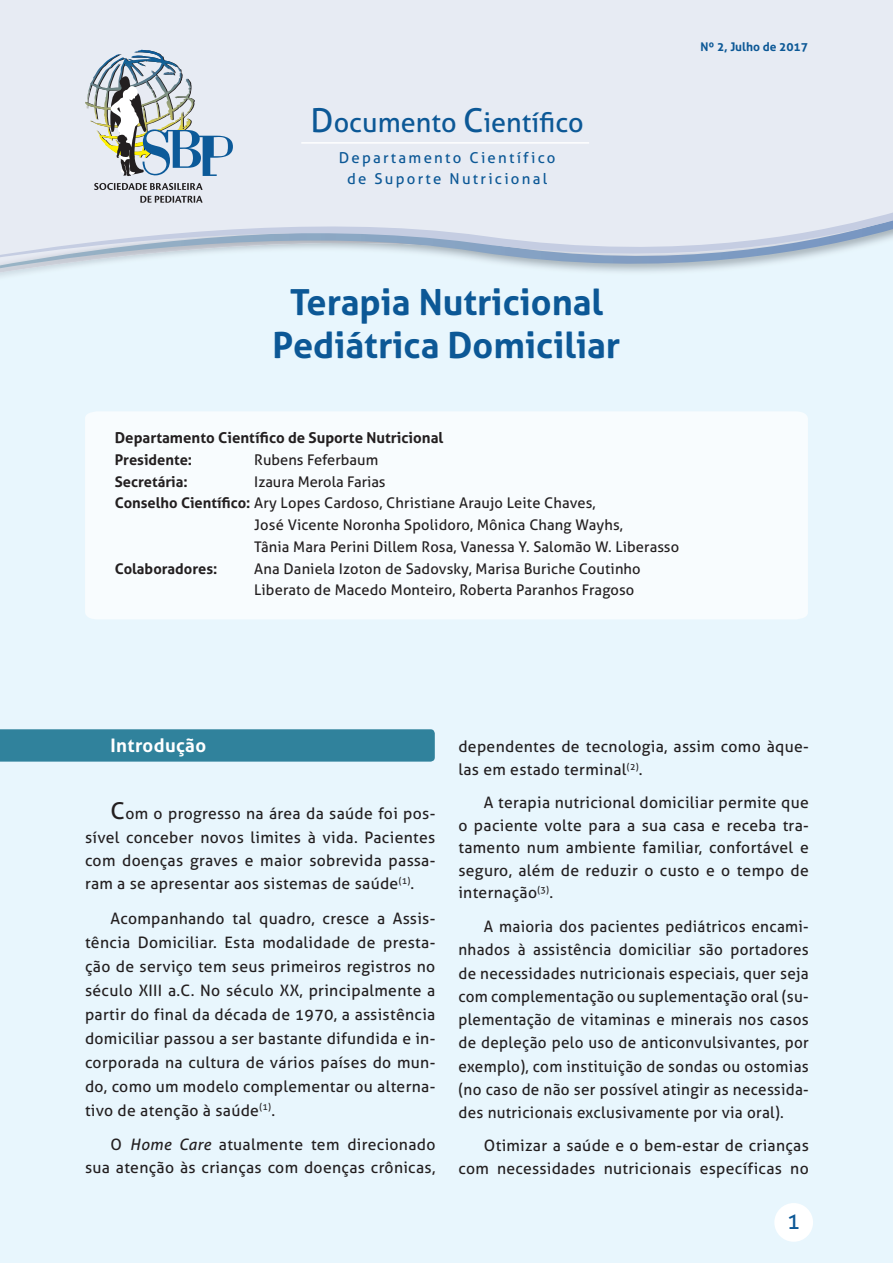
<style>
.page{position:relative;width:893px;height:1263px;background:#e8f6fd}
.page>*{position:absolute;margin:0;border:0;box-sizing:border-box;transform-origin:0 0}
.t1{font:700 36px/43.2px "Aller";color:#0c5896;text-align:center}
.t2{font:27px "Aller";color:#0c5896}
.t3{font:22.5px "Aller";color:#0c5896}
.t4{font:700 18.6px "Aller";letter-spacing:.02em;color:#fff}
.t5{font:15.75px/23.2px "Aller";letter-spacing:.02em;color:#231f20;text-align:justify}
.t6{font:700 15px "Aller";color:#231f20}
.t7{font:15px/21px "Aller";letter-spacing:.15em;color:#0c5896;text-align:center}
.t8{font:14.7px/21.8px "Aller";letter-spacing:.01em;color:#231f20}
.t9{font:700 14.7px "Aller";color:#231f20}
.t10{font:700 12px "Aller";color:#0c5896}
.s1{font-size:33px}
.s2{font-weight:700}
.s3{font-size:23.25px}
.s4{font-style:italic}
</style>
<div class="page">
<div style="left:774px;top:1203px;width:39px;height:39px;background:#fff;border-radius:50%"></div>
<div style="left:0;top:729px;width:435px;height:33px;background:#30829c"></div>
<div style="left:0;top:0;width:893px;height:277px;background:#e7ebf3"></div>
<img style="left:0;top:270px;width:893px;height:4px">
<svg style="left:0;top:211px;width:893px;height:59px;fill:#e7ebf3"></svg>
<div style="left:85px;top:412px;width:723px;height:207px;background:#f8fcfe"></div>
<hr style="left:301px;top:142px;width:288px;height:2px;background:#fff">
<svg style="left:85px;top:50px;width:148px;height:126px"></svg>
<svg style="left:94px;top:183px;width:109px;height:20px"></svg>
<h2 class="t2" style="left:311px;top:107px;width:274px"><span class="s1">D</span>ocumento <span class="s1">C</span>ientífico</h2>
<p class="t7" style="left:339px;top:147px;width:218px">Departamento Científico de Suporte Nutricional</p>
<p class="t10" style="left:700px;top:39px;width:109px">Nº 2, Julho de 2017</p>
<h1 class="t1" style="left:273px;top:281px;width:349px">Terapia Nutricional<br>Pediátrica Domiciliar</h1>
<p class="t6" style="left:115px;top:429px;width:330px">Departamento Científico de Suporte Nutricional</p>
<p class="t9" style="left:115px;top:451px;width:79px">Presidente:</p>
<p class="t8" style="left:254px;top:449px;width:125px">Rubens Feferbaum</p>
<p class="t9" style="left:115px;top:473px;width:74px">Secretária:</p>
<p class="t8" style="left:254px;top:471px;width:133px">Izaura Merola Farias</p>
<p class="t8" style="left:115px;top:492px;width:482px"><span class="s2">Conselho Científico:</span> Ary Lopes Cardoso, Christiane Araujo Leite Chaves,</p>
<p class="t8" style="left:254px;top:514px;width:370px">José Vicente Noronha Spolidoro, Mônica Chang Wayhs,</p>
<p class="t8" style="left:254px;top:536px;width:426px">Tânia Mara Perini Dillem Rosa, Vanessa Y. Salomão W. Liberasso</p>
<p class="t9" style="left:115px;top:560px;width:104px">Colaboradores:</p>
<p class="t8" style="left:254px;top:558px;width:388px">Ana Daniela Izoton de Sadovsky, Marisa Buriche Coutinho<br>Liberato de Macedo Monteiro, Roberta Paranhos Fragoso</p>
<p class="t4" style="left:111px;top:734px;width:97px">Introdução</p>
<p class="t5" style="left:85px;top:802px;width:352px;text-indent:26px"><span class="s3">C</span>om o progresso na área da saúde foi pos&shy;sível conceber novos limites à vida. Pacientes com doenças graves e maior sobrevida passa&shy;ram a se apresentar aos sistemas de saúde<sup>(1)</sup>.</p>
<p class="t5" style="left:85px;top:906px;width:352px;line-height:24px;text-indent:26px">Acompanhando tal quadro, cresce a Assis&shy;tência Domiciliar. Esta modalidade de presta&shy;ção de serviço tem seus primeiros registros no século XIII a.C. No século XX, principalmente a partir do final da década de 1970, a assistência domiciliar passou a ser bastante difundida e in&shy;corporada na cultura de vários países do mun&shy;do, como um modelo complementar ou alterna&shy;tivo de atenção à saúde<sup>(1)</sup>.</p>
<p class="t5" style="left:85px;top:1133px;width:352px;text-align:right">O <span class="s4">Home Care</span> atualmente tem direcionado sua atenção às crianças com doenças crônicas,</p>
<p class="t5" style="left:458px;top:734px;width:352px">dependentes de tecnologia, assim como àque&shy;las em estado terminal<sup>(2)</sup>.</p>
<p class="t5" style="left:458px;top:791px;width:352px;line-height:22.5px;text-indent:26px">A terapia nutricional domiciliar permite que o paciente volte para a sua casa e receba tra&shy;tamento num ambiente familiar, confortável e seguro, além de reduzir o custo e o tempo de internação<sup>(3)</sup>.</p>
<p class="t5" style="left:458px;top:915px;width:352px;text-indent:26px">A maioria dos pacientes pediátricos encami&shy;nhados à assistência domiciliar são portadores de necessidades nutricionais especiais, quer seja com complementação ou suplementação oral (su&shy;plementação de vitaminas e minerais nos casos de depleção pelo uso de anticonvulsivantes, por exemplo), com instituição de sondas ou ostomias (no caso de não ser possível atingir as necessida&shy;des nutricionais exclusivamente por via oral).</p>
<p class="t5" style="left:458px;top:1134px;width:352px;line-height:22.5px;text-align:right">Otimizar a saúde e o bem-estar de crianças com necessidades nutricionais específicas no</p>
<h3 class="t3" style="left:787px;top:1207px;width:15px">1</h3>
</div>
